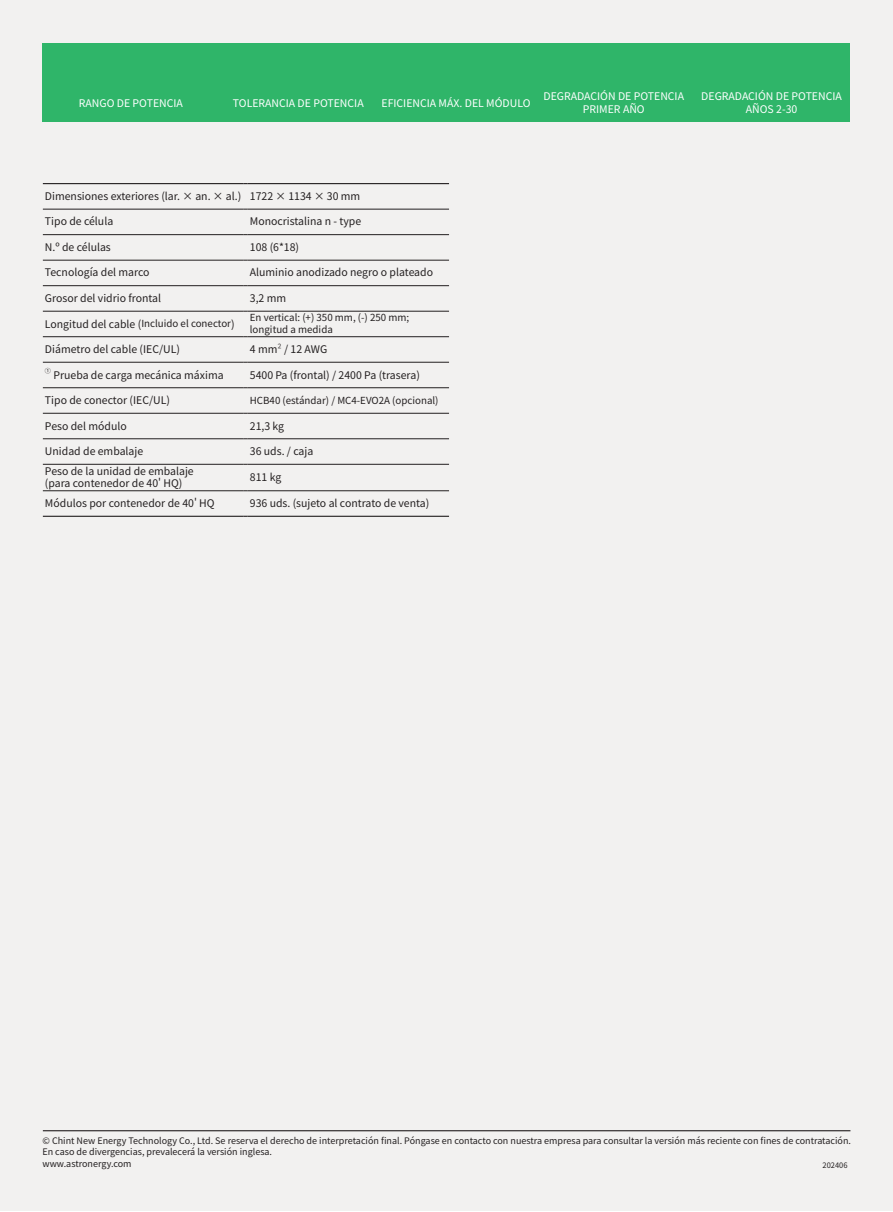
<style>
.page{position:relative;width:893px;height:1212px;background:#fff}
.page>*{position:absolute;margin:0;border:0;box-sizing:border-box;transform-origin:0 0}
.t1{font:10.5px/12.6px "Noto Sans Hans";color:#231f20}
.t2{font:10.5px/12.6px "Noto Sans Hans";color:#fff;text-align:center}
.t3{font:9.75px/11.7px "Noto Sans Hans";color:#231f20}
.t4{font:9px/11.1px "Noto Sans Hans";color:#231f20}
.t5{font:7.5px "Noto Sans Hans";color:#231f20}
.t6{font:6.15px "Noto Sans Hans";color:#231f20}
.s1{font-size:9.75px}
.s2{font-weight:300}
</style>
<div class="page">
<div style="left:0;top:0;width:893px;height:1211px;background:#f2f1f0"></div>
<hr style="left:43px;top:1130px;width:807px;height:1px;background:#231f20">
<div style="left:43px;top:43px;width:807px;height:79px;background:#2fb569"></div>
<hr style="left:43px;top:209px;width:200px;height:1px;background:#231f20">
<hr style="left:248px;top:209px;width:201px;height:1px;background:#231f20">
<hr style="left:43px;top:234px;width:200px;height:1px;background:#231f20">
<hr style="left:248px;top:234px;width:201px;height:1px;background:#231f20">
<hr style="left:43px;top:260px;width:200px;height:1px;background:#231f20">
<hr style="left:248px;top:260px;width:201px;height:1px;background:#231f20">
<hr style="left:43px;top:285px;width:200px;height:1px;background:#231f20">
<hr style="left:248px;top:285px;width:201px;height:1px;background:#231f20">
<hr style="left:43px;top:311px;width:200px;height:1px;background:#231f20">
<hr style="left:248px;top:311px;width:201px;height:1px;background:#231f20">
<hr style="left:43px;top:336px;width:200px;height:1px;background:#231f20">
<hr style="left:248px;top:336px;width:201px;height:1px;background:#231f20">
<hr style="left:43px;top:362px;width:200px;height:1px;background:#231f20">
<hr style="left:248px;top:362px;width:201px;height:1px;background:#231f20">
<hr style="left:43px;top:387px;width:200px;height:1px;background:#231f20">
<hr style="left:248px;top:387px;width:201px;height:1px;background:#231f20">
<hr style="left:43px;top:413px;width:200px;height:1px;background:#231f20">
<hr style="left:248px;top:413px;width:201px;height:1px;background:#231f20">
<hr style="left:43px;top:438px;width:200px;height:1px;background:#231f20">
<hr style="left:248px;top:438px;width:201px;height:1px;background:#231f20">
<hr style="left:43px;top:464px;width:200px;height:1px;background:#231f20">
<hr style="left:248px;top:464px;width:201px;height:1px;background:#231f20">
<hr style="left:43px;top:490px;width:200px;height:1px;background:#231f20">
<hr style="left:248px;top:490px;width:201px;height:1px;background:#231f20">
<hr style="left:43px;top:183px;width:200px;height:1px;background:#231f20">
<hr style="left:248px;top:183px;width:201px;height:1px;background:#231f20">
<hr style="left:43px;top:516px;width:200px;height:1px;background:#231f20">
<hr style="left:248px;top:516px;width:201px;height:1px;background:#231f20">
<p class="t2" style="left:79px;top:97px;width:106px">RANGO DE POTENCIA</p>
<p class="t2" style="left:233px;top:97px;width:132px">TOLERANCIA DE POTENCIA</p>
<p class="t2" style="left:382px;top:97px;width:151px">EFICIENCIA MÁX. DEL MÓDULO</p>
<p class="t2" style="left:543px;top:90px;width:142px">DEGRADACIÓN DE POTENCIA<br>PRIMER AÑO</p>
<p class="t2" style="left:701px;top:90px;width:142px">DEGRADACIÓN DE POTENCIA<br>AÑOS 2-30</p>
<p class="t1" style="left:45px;top:190px;width:317px">Dimensiones exteriores (lar. × an. × al.) 1722 × 1134 × 30 mm</p>
<p class="t1" style="left:45px;top:215px;width:70px">Tipo de célula</p>
<p class="t1" style="left:250px;top:215px;width:113px">Monocristalina n - type</p>
<p class="t1" style="left:45px;top:241px;width:67px">N.º de células</p>
<p class="t1" style="left:250px;top:241px;width:51px">108 (6*18)</p>
<p class="t1" style="left:45px;top:267px;width:106px">Tecnología del marco</p>
<p class="t1" style="left:250px;top:267px;width:185px">Aluminio anodizado negro o plateado</p>
<p class="t1" style="left:45px;top:292px;width:118px">Grosor del vidrio frontal</p>
<p class="t1" style="left:250px;top:292px;width:38px">3,2 mm</p>
<p class="t1" style="left:45px;top:318px;width:191px">Longitud del cable (<span class="s1">Incluido el conector</span>)</p>
<p class="t3" style="left:250px;top:312px;width:161px">En vertical: (+) 350 mm, (-) 250 mm; longitud a medida</p>
<p class="t1" style="left:45px;top:343px;width:136px">Diámetro del cable (IEC/UL)</p>
<p class="t1" style="left:250px;top:343px;width:79px">4 mm<span class="s2">²</span> / 12 AWG</p>
<p class="t6" style="left:45px;top:368px;width:8px">①</p>
<p class="t1" style="left:53px;top:369px;width:172px">Prueba de carga mecánica máxima</p>
<p class="t1" style="left:250px;top:369px;width:172px">5400 Pa (frontal) / 2400 Pa (trasera)</p>
<p class="t1" style="left:45px;top:394px;width:127px">Tipo de conector (IEC/UL)</p>
<p class="t3" style="left:250px;top:395px;width:190px">HCB40 (estándar) / MC4-EVO2A (opcional)</p>
<p class="t1" style="left:45px;top:420px;width:83px">Peso del módulo</p>
<p class="t1" style="left:250px;top:420px;width:36px">21,3 kg</p>
<p class="t1" style="left:45px;top:445px;width:100px">Unidad de embalaje</p>
<p class="t1" style="left:250px;top:445px;width:65px">36 uds. / caja</p>
<p class="t1" style="left:45px;top:465px;width:150px">Peso de la unidad de embalaje (para contenedor de 40' HQ)</p>
<p class="t1" style="left:250px;top:471px;width:33px">811 kg</p>
<p class="t1" style="left:45px;top:497px;width:171px">Módulos por contenedor de 40' HQ</p>
<p class="t1" style="left:250px;top:497px;width:181px">936 uds. (sujeto al contrato de venta)</p>
<p class="t4" style="left:43px;top:1136px;width:810px">© Chint New Energy Technology Co., Ltd. Se reserva el derecho de interpretación final. Póngase en contacto con nuestra empresa para consultar la versión más reciente con fines de contratación.<br>En caso de divergencias, prevalecerá la versión inglesa.<br>www.astronergy.com</p>
<p class="t5" style="left:823px;top:1161px;width:26px">202406</p>
</div>
